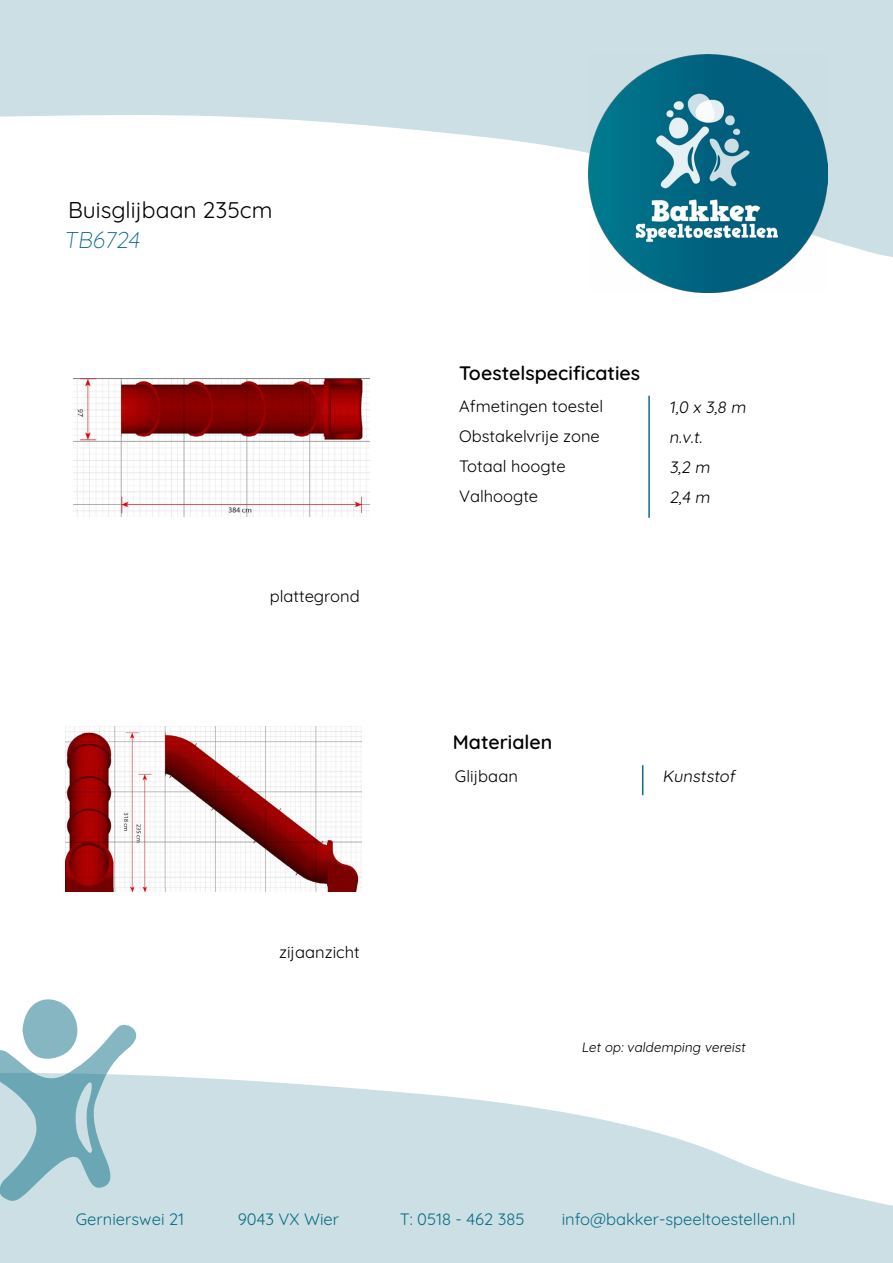
<style>
.page{position:relative;width:893px;height:1263px;background:#fff}
.page>*{position:absolute;margin:0;border:0;box-sizing:border-box;transform-origin:0 0}
.t1{font:22.8px "Quicksand";color:#000}
.t2{font:300 22.8px "Quicksand";color:#0b6d85}
.t3{font:600 19.5px "Quicksand";color:#000}
.t4{font:16.5px/30px "Quicksand";color:#000}
.t5{font:16.5px "Quicksand";color:#0b6d85}
.t6{font:13.5px "Quicksand";color:#000}
</style>
<div class="page">
<svg style="left:0;top:0;width:893px;height:257px;fill:#ccdfe5"></svg>
<img style="left:589px;top:54px;width:238px;height:238px">
<svg style="left:0;top:1075px;width:893px;height:188px;fill:#ccdfe5"></svg>
<svg style="left:0;top:999px;width:136px;height:202px"></svg>
<img style="left:73px;top:378px;width:296px;height:139px">
<img style="left:65px;top:726px;width:296px;height:166px">
<hr style="left:648px;top:396px;width:2px;height:122px;background:#0b6d85">
<hr style="left:642px;top:765px;width:1px;height:30px;background:#0b6d85">
<h1 class="t1" style="left:68px;top:193px;width:206px">Buisglijbaan 235cm</h1>
<h1 class="t2" style="left:64px;top:222px;width:81px">TB6724</h1>
<p class="t4" style="left:270px;top:580px;width:91px">plattegrond</p>
<p class="t4" style="left:279px;top:936px;width:82px">zijaanzicht</p>
<p class="t3" style="left:459px;top:358px;width:182px">Toestelspecificaties</p>
<p class="t4" style="left:459px;top:390px;width:146px">Afmetingen toestel<br>Obstakelvrije zone<br>Totaal hoogte<br>Valhoogte</p>
<p class="t4" style="left:669px;top:390px;width:81px">1,0 x 3,8 m n.v.t.<br>3,2 m<br>2,4 m</p>
<p class="t3" style="left:453px;top:727px;width:101px">Materialen</p>
<p class="t4" style="left:455px;top:759px;width:64px">Glijbaan</p>
<p class="t4" style="left:662px;top:759px;width:77px">Kunststof</p>
<p class="t6" style="left:581px;top:1037px;width:168px">Let op: valdemping vereist</p>
<p class="t5" style="left:76px;top:1207px;width:110px">Gernierswei 21</p>
<p class="t5" style="left:238px;top:1207px;width:103px">9043 VX Wier</p>
<p class="t5" style="left:400px;top:1207px;width:126px">T: 0518 - 462 385</p>
<p class="t5" style="left:562px;top:1207px;width:235px">info@bakker-speeltoestellen.nl</p>
</div>
